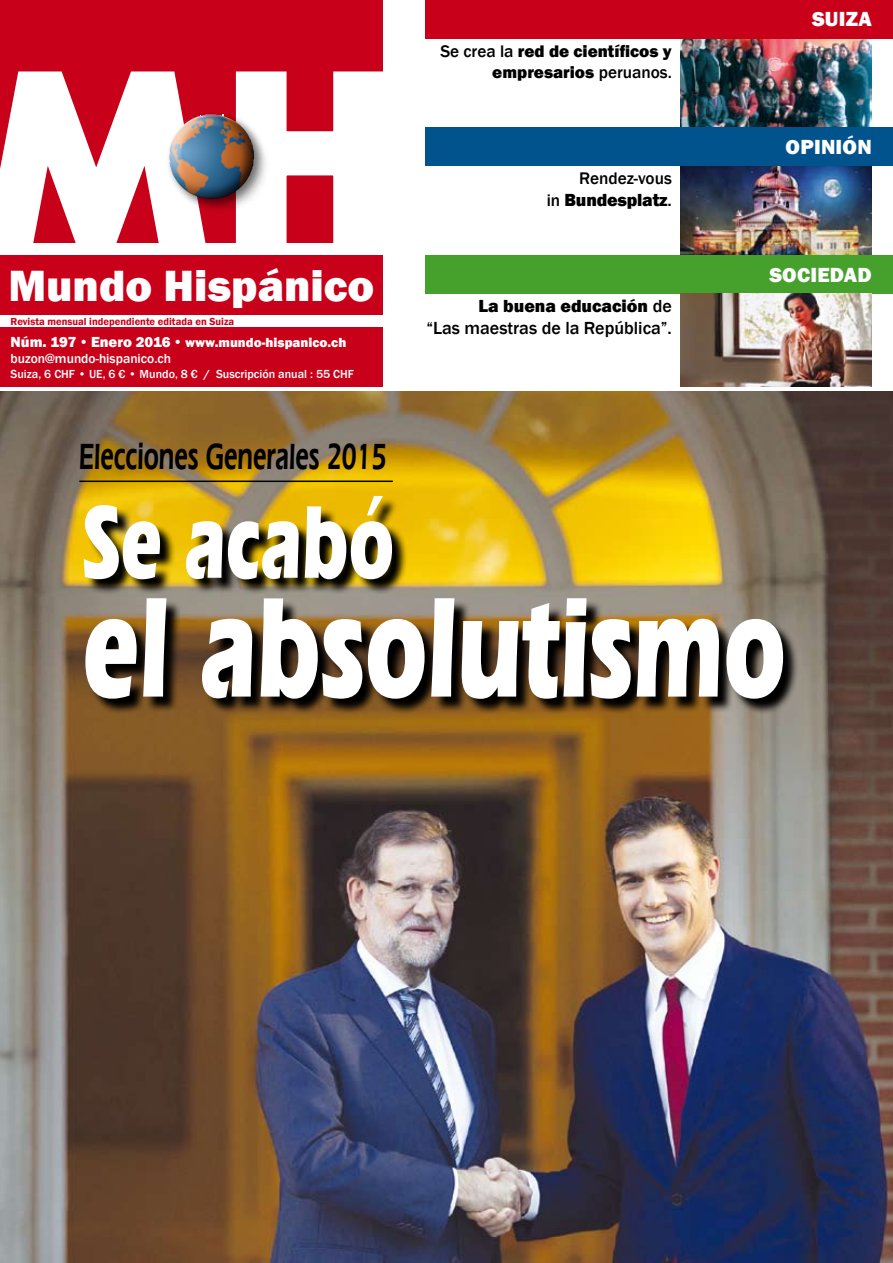
<style>
.page{position:relative;width:893px;height:1263px;background:#fff}
.page>*{position:absolute;margin:0;border:0;box-sizing:border-box;transform-origin:0 0}
.t1{font:700 220.5px "Century Gothic";color:#fff;scale:1.08 1}
.t2{font:700 148.5px "Eras IT Cby BT";color:#fff;scale:.67 1}
.t3{font:700 108px "Eras IT Cby BT";color:#fff;scale:.67 1}
.t4{font:800 45px "Franklin Gothic";color:#fff}
.t5{font:600 38.25px "Eras IT Cby BT";color:#000;scale:.67 1}
.t6{font:800 21px "Franklin Gothic";letter-spacing:.01em;color:#fff}
.t7{font:500 18px/21.6px "Franklin Gothic";color:#000;text-align:right}
.t8{font:800 18px "Franklin Gothic";letter-spacing:-.01em;color:#000}
.t9{font:800 17.25px/21.3px "Franklin Gothic";color:#000;text-align:right}
.t10{font:500 17.25px "Franklin Gothic";color:#000}
.t11{font:500 13.5px/16.2px "Franklin Gothic";color:#fff}
.t12{font:500 12px "Franklin Gothic";color:#fff}
.t13{font:600 10.5px "Franklin Gothic";color:#c90019}
.s1{font-weight:800;font-size:15px}
.s2{font-weight:800}
.s3{font-weight:500}
.s4{font-weight:500;font-size:17.25px}
</style>
<div class="page">
<img style="left:0;top:391px;width:893px;height:872px">
<img style="left:680px;top:38px;width:192px;height:90px">
<div style="left:425px;top:0;width:468px;height:38px;background:#c90019"></div>
<img style="left:680px;top:166px;width:192px;height:89px">
<div style="left:425px;top:128px;width:468px;height:38px;background:#00538d"></div>
<div style="left:0;top:0;width:383px;height:242px;background:#c90019"></div>
<div style="left:0;top:255px;width:383px;height:60px;background:#c90019"></div>
<svg style="left:0;top:71px;width:383px;height:172px"></svg>
<div style="left:168px;top:114px;width:59px;height:95px;background:#fff;opacity:.6"></div>
<div style="left:173px;top:114px;width:107px;height:110px;background:#000;opacity:.9"></div>
<div style="left:0;top:327px;width:383px;height:60px;background:#c90019"></div>
<div style="left:425px;top:255px;width:468px;height:38px;background:#45a12b"></div>
<img style="left:85px;top:497px;width:713px;height:217px">
<img style="left:680px;top:293px;width:192px;height:94px">
<hr style="left:79px;top:480px;width:314px;height:2px;background:#000">
<h1 class="t1" style="left:-12px;top:-10px;width:380px">MH</h1>
<h3 class="t4" style="left:8px;top:256px;width:367px">Mundo Hispánico</h3>
<p class="t11" style="left:11px;top:335px;width:337px"><span class="s1">Núm. 197•Enero 2016•</span> <span class="s2">www.mundo-hispanico.ch </span>buzon@mundo-hispanico.ch</p>
<p class="t12" style="left:11px;top:366px;width:345px">Suiza, 6 CHF • UE, 6 € • Mundo, 8 € <span class="s2">/</span> Suscripción anual : 55 CHF</p>
<p class="t13" style="left:11px;top:315px;width:225px">Revista mensual independiente editada en Suiza</p>
<h3 class="t5" style="left:79px;top:433px;width:460px">Elecciones Generales 2015</h3>
<p class="t9" style="left:440px;top:40px;width:233px"><span class="s3">Se crea la</span> red de científicos y empresarios <span class="s3">peruanos.</span></p>
<p class="t10" style="left:579px;top:168px;width:94px">Rendez-vous</p>
<h3 class="t8" style="left:547px;top:188px;width:127px"><span class="s4">in</span> Bundesplatz<span class="s3">.</span></h3>
<h3 class="t7" style="left:426px;top:296px;width:247px"><span class="s2">La buena educación</span> de<br>“Las maestras de la República”.</h3>
<h3 class="t6" style="left:812px;top:6px;width:61px">SUIZA</h3>
<h3 class="t6" style="left:786px;top:133px;width:88px">OPINIÓN</h3>
<h3 class="t6" style="left:769px;top:261px;width:104px">SOCIEDAD</h3>
<h3 class="t3" style="left:82px;top:475px;width:467px">Se acabó</h3>
<h2 class="t2" style="left:82px;top:555px;width:1052px">el absolutismo</h2>
</div>
